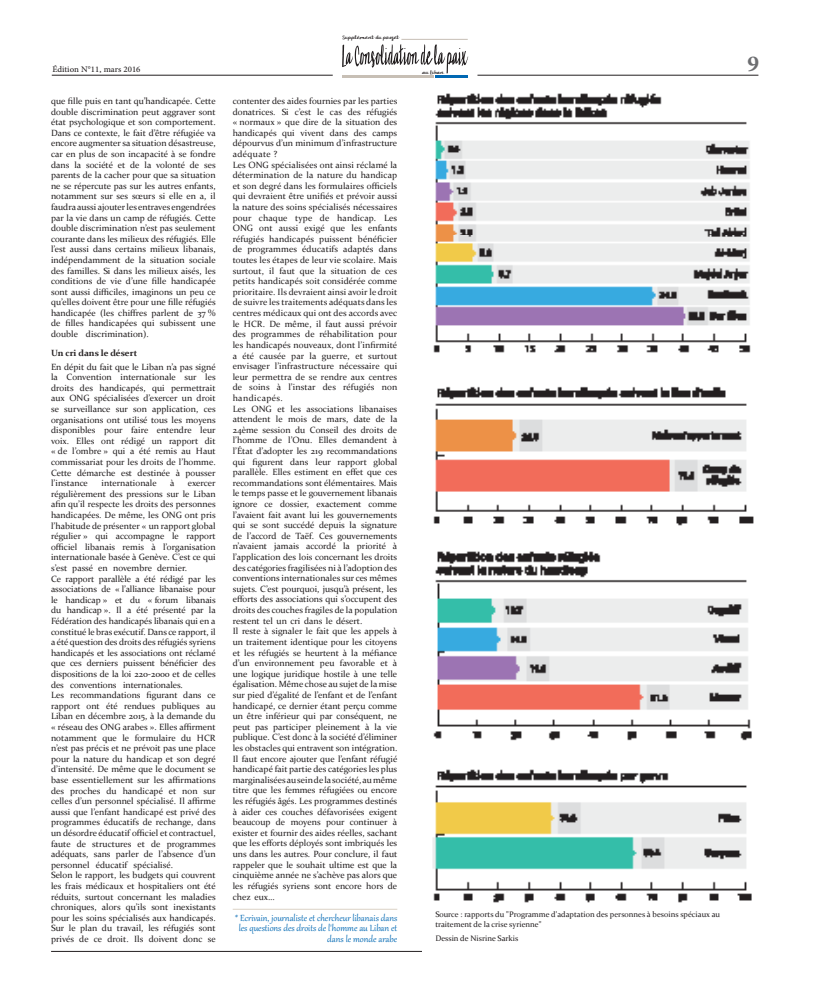
<style>
.page{position:relative;width:823px;height:993px;background:#fff}
.page>*{position:absolute;margin:0;border:0;box-sizing:border-box;transform-origin:0 0}
.t1{font:700 32px "Adobe Arabic";color:#6c6d70}
.t2{font:12px "Adobe Arabic";color:#231f20}
.صفة{font:11px/10.6px "Gabriola";color:#0168b3;text-align:right}
.english_text{font:9px/10.6px "Constantia";color:#231f20;text-align:justify}
.سؤال{font:700 9px "Constantia";color:#231f20}
.english_text-2{font:8px/9.6px "Constantia";color:#231f20}
.t3{font:4.7px "KG Camden Market Script";color:#231f20}
</style>
<div class="page">
<hr style="left:52px;top:75px;width:280px;height:1px;background:#231f20">
<hr style="left:477px;top:75px;width:281px;height:1px;background:#231f20">
<hr style="left:51px;top:950px;width:707px;height:1px;background:#231f20">
<hr style="left:401px;top:39px;width:66px;height:1px;background:#c7bfb5">
<hr style="left:342px;top:75px;width:91px;height:2px;background:#c7bfb5">
<hr style="left:435px;top:75px;width:33px;height:2px;background:#0168b3">
<svg style="left:342px;top:44px;width:126px;height:29px"></svg>
<img style="left:422px;top:93px;width:336px;height:858px">
<hr style="left:232px;top:908px;width:165px;height:1px;background:#dcd2c6">
<p class="t3" style="left:342px;top:35px;width:58px">Supplément du projet</p>
<h2 class="t2" style="left:52px;top:61px;width:89px">Édition N°11, mars 2016</h2>
<h1 class="t1" style="left:747px;top:41px;width:13px">9</h1>
<p class="t3" style="left:422px;top:69px;width:23px">au Liban</p>
<p class="english_text" style="left:51px;top:95px;width:166px">que fille puis en tant qu’handicapée. Cette double discrimination peut aggraver sont état psychologique et son comportement.<br>Dans ce contexte, le fait d’être réfugiée va encore augmenter sa situation désastreuse, car en plus de son incapacité à se fondre dans la société et de la volonté de ses parents de la cacher pour que sa situation ne se répercute pas sur les autres enfants, notamment sur ses sœurs si elle en a, il faudra aussi ajouter les entraves engendrées par la vie dans un camp de réfugiés. Cette double discrimination n’est pas seulement courante dans les milieux des réfugiés. Elle l’est aussi dans certains milieux libanais, indépendamment de la situation sociale des familles. Si dans les milieux aisés, les conditions de vie d’une fille handicapée sont aussi difficiles, imaginons un peu ce qu’elles doivent être pour une fille réfugiés handicapée (les chiffres parlent de 37 % de filles handicapées qui subissent une double discrimination).</p>
<p class="سؤال" style="left:51px;top:347px;width:88px">Un cri dans le désert</p>
<p class="english_text" style="left:51px;top:361px;width:166px">En dépit du fait que le Liban n’a pas signé la Convention internationale sur les droits des handicapés, qui permettrait aux ONG spécialisées d’exercer un droit se surveillance sur son application, ces organisations ont utilisé tous les moyens disponibles pour faire entendre leur voix. Elles ont rédigé un rapport dit « de l’ombre » qui a été remis au Haut commissariat pour les droits de l’homme.<br>Cette démarche est destinée à pousser l’instance</p>
<p class="english_text" style="left:101px;top:477px;width:57px">internationale</p>
<p class="english_text" style="left:170px;top:477px;width:6px">à</p>
<p class="english_text" style="left:51px;top:477px;width:166px;text-indent:137px">exercer régulièrement des pressions sur le Liban afin qu’il respecte les droits des personnes handicapées. De même, les ONG ont pris l’habitude de présenter « un rapport global régulier » qui accompagne le rapport officiel libanais remis à l’organisation internationale basée à Genève. C’est ce qui s’est passé en novembre dernier.</p>
<p class="english_text" style="left:51px;top:572px;width:166px">Ce rapport parallèle a été rédigé par les associations de « l’alliance libanaise pour le handicap » et du « forum libanais du handicap ». Il a été présenté par la Fédération des handicapés libanais qui en a constitué le bras exécutif. Dans ce rapport, il a été question des droits des réfugiés syriens handicapés et les associations ont réclamé que ces derniers puissent bénéficier des dispositions de la loi 220-2000 et de celles des conventions internationales.</p>
<p class="english_text" style="left:51px;top:689px;width:166px">Les recommandations figurant dans ce rapport ont été rendues publiques au Liban en décembre 2015, à la demande du « réseau des ONG arabes ». Elles affirment notamment que le formulaire du HCR n’est pas précis et ne prévoit pas une place pour la nature du handicap et son degré d’intensité. De même que le document se base essentiellement sur les affirmations des proches du handicapé et non sur celles d’un personnel spécialisé. Il affirme aussi que l’enfant handicapé est privé des programmes éducatifs de rechange, dans un désordre éducatif officiel et contractuel, faute de structures et de programmes adéquats, sans parler de l’absence d’un personnel éducatif spécialisé.</p>
<p class="english_text" style="left:51px;top:869px;width:166px">Selon le rapport, les budgets qui couvrent les frais médicaux et hospitaliers ont été réduits, surtout concernant les maladies chroniques, alors qu’ils sont inexistants pour les soins spécialisés aux handicapés.<br>Sur le plan du travail, les réfugiés sont privés de ce droit. Ils doivent donc se</p>
<p class="english_text" style="left:232px;top:95px;width:166px">contenter des aides fournies par les parties donatrices. Si c’est le cas des réfugiés « normaux » que dire de la situation des handicapés qui vivent dans des camps dépourvus d’un minimum d’infrastructure adéquate ?</p>
<p class="english_text" style="left:232px;top:159px;width:166px">Les ONG spécialisées ont ainsi réclamé la détermination de la nature du handicap et son degré dans les formulaires officiels qui devraient être unifiés et prévoir aussi la nature des soins spécialisés nécessaires pour chaque type de handicap. Les ONG ont aussi exigé que les enfants réfugiés handicapés puissent bénéficier de programmes éducatifs adaptés dans toutes les étapes de leur vie scolaire. Mais surtout, il faut que la situation de ces petits handicapés soit considérée comme prioritaire. Ils devraient ainsi avoir le droit de suivre les traitements adéquats dans les centres médicaux qui ont des accords avec le HCR. De même, il faut aussi prévoir des programmes de réhabilitation pour les handicapés nouveaux, dont l’infirmité a été causée par la guerre, et surtout envisager l’infrastructure nécessaire qui leur permettra de se rendre aux centres de soins à l’instar des réfugiés non handicapés.</p>
<p class="english_text" style="left:232px;top:402px;width:166px">Les ONG et les associations libanaises attendent le mois de mars, date de la 24ème session du Conseil des droits de l’homme de l’Onu. Elles demandent à l’État d’adopter les 219 recommandations qui figurent dans leur rapport global parallèle. Elles estiment en effet que ces recommandations sont élémentaires. Mais le temps passe et le gouvernement libanais ignore ce dossier, exactement comme l’avaient fait avant lui les gouvernements qui se sont succédé depuis la signature de l’accord de Taëf. Ces gouvernements n’avaient jamais accordé la priorité à l’application des lois concernant les droits des catégories fragilisées ni à l’adoption des conventions internationales sur ces mêmes sujets. C’est pourquoi, jusqu’à présent, les efforts des associations qui s’occupent des droits des couches fragiles de la population restent tel un cri dans le désert.</p>
<p class="english_text" style="left:232px;top:625px;width:166px">Il reste à signaler le fait que les appels à un traitement identique pour les citoyens et les réfugiés se heurtent à la méfiance d’un environnement peu favorable et à une logique juridique hostile à une telle égalisation. Même chose au sujet de la mise sur pied d’égalité de l’enfant et de l’enfant handicapé, ce dernier étant perçu comme un être inférieur qui par conséquent, ne peut pas participer pleinement à la vie publique. C’est donc à la société d’éliminer les obstacles qui entravent son intégration.<br>Il faut encore ajouter que l’enfant réfugié handicapé fait partie des catégories les plus marginalisées au sein de la société, au même titre que les femmes réfugiées ou encore les réfugiés âgés. Les programmes destinés à aider ces couches défavorisées exigent beaucoup de moyens pour continuer à exister et fournir des aides réelles, sachant que les efforts déployés sont imbriqués les uns dans les autres. Pour conclure, il faut rappeler que le souhait ultime est que la cinquième année ne s’achève pas alors que les réfugiés syriens sont encore hors de chez eux…</p>
<p class="صفة" style="left:235px;top:911px;width:163px">* Ecrivain, journaliste et chercheur libanais dans les questions des droits de l'homme au Liban et dans le monde arabe</p>
<p class="english_text-2" style="left:435px;top:908px;width:286px">Source : rapports du "Programme d'adaptation des personnes à besoins spéciaux au traitement de la crise syrienne"</p>
<p class="english_text-2" style="left:435px;top:932px;width:84px">Dessin de Nisrine Sarkis</p>
</div>
